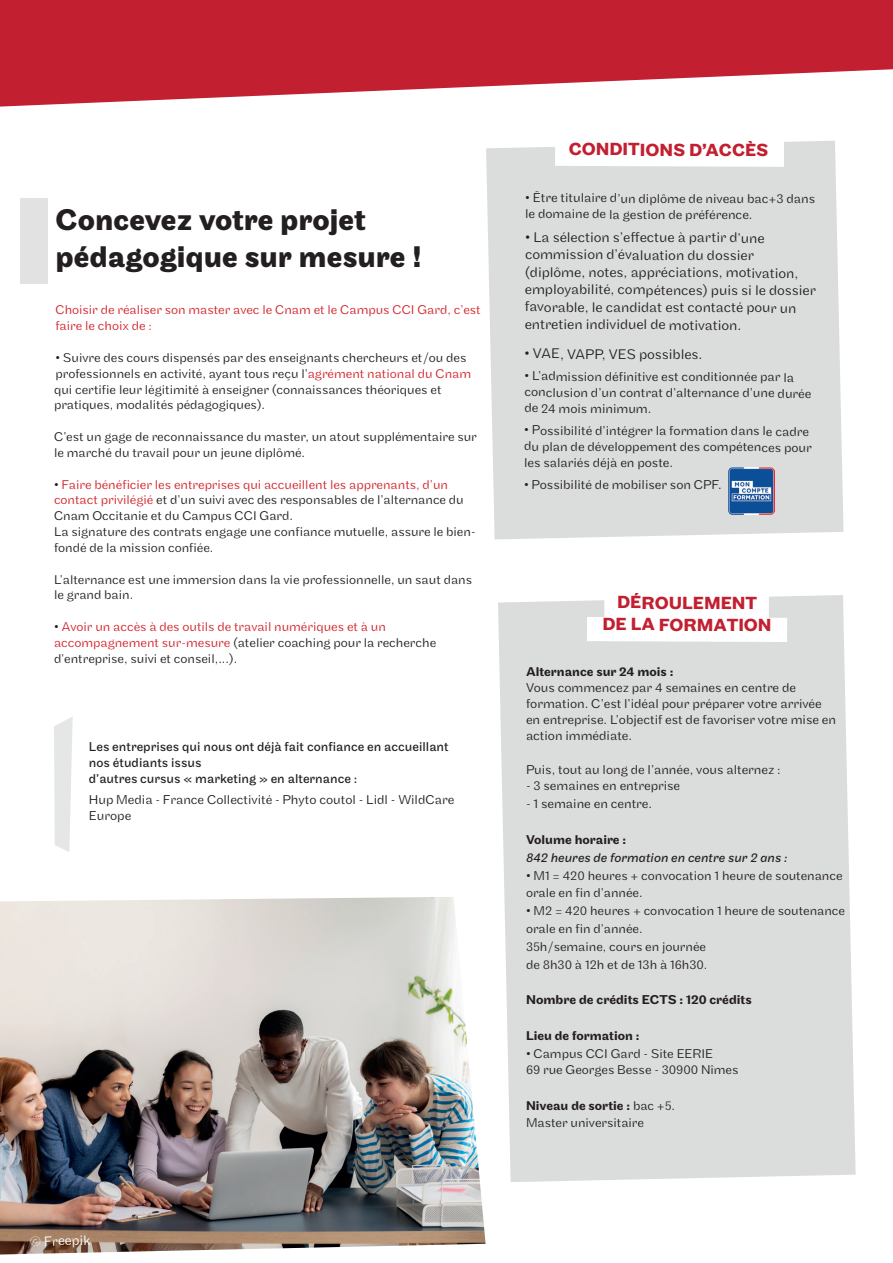
<style>
.page{position:relative;width:893px;height:1263px;background:#fff}
.page>*{position:absolute;margin:0;border:0;box-sizing:border-box;transform-origin:0 0}
.t1{font:700 31.05px/37.2px "Maple";color:#231f20}
.t2{font:700 18.3px/21.9px "Maple";letter-spacing:-.005em;color:#c21f31;text-align:center}
.t3{font:300 14.55px/17.4px "Maple";letter-spacing:-.005em;color:#231f20}
.t4{font:300 14.1px "Maple";color:#fff}
.t5{font:300 13.35px/16px "Maple";letter-spacing:-.005em;color:#231f20}
.t6{font:13.35px/16px "Maple";color:#231f20}
.t7{font:500 13.35px "Maple";color:#231f20}
.t8{font:300 13.2px/15.9px "Maple";color:#231f20}
.t9{font:300 13.2px/15.9px "Maple";color:#d1232a}
.t10{font:500 13.2px "Maple";color:#231f20}
.t11{font:italic 13.2px "Maple";color:#231f20}
.s1{color:#d1232a}
.s2{color:#231f20}
.s3{font-weight:500}
</style>
<div class="page">
<div style="left:20px;top:198px;width:27px;height:85px;background:#e1e2e1"></div>
<svg style="left:0;top:0;width:893px;height:107px;fill:#c21f31"></svg>
<img style="left:0;top:897px;width:486px;height:357px">
<div style="left:498px;top:595px;width:358px;height:587px;background:#dbdcdc"></div>
<svg style="left:587px;top:595px;width:200px;height:47px"></svg>
<svg style="left:54px;top:717px;width:19px;height:135px"></svg>
<div style="left:486px;top:141px;width:357px;height:398px;background:#dbdcdc"></div>
<svg style="left:555px;top:141px;width:229px;height:26px"></svg>
<img style="left:728px;top:467px;width:47px;height:47px">
<h1 class="t1" style="left:56px;top:201px;width:368px">Concevez votre projet pédagogique sur mesure !</h1>
<p class="t9" style="left:55px;top:302px;width:427px">Choisir de réaliser son master avec le Cnam et le Campus CCI Gard, c’est faire le choix de :</p>
<p class="t8" style="left:54px;top:350px;width:419px">• Suivre des cours dispensés par des enseignants chercheurs et/ou des professionnels en activité, ayant tous reçu l’<span class="s1">agrément national du Cnam </span>qui certifie leur légitimité à enseigner (connaissances théoriques et pratiques, modalités pédagogiques).</p>
<p class="t8" style="left:54px;top:429px;width:424px">C’est un gage de reconnaissance du master, un atout supplémentaire sur le marché du travail pour un jeune diplômé.</p>
<p class="t8" style="left:54px;top:476px;width:423px">• <span class="s1">Faire bénéficier les entreprises qui accueillent les apprenants, d’un contact privilégié</span> et d’un suivi avec des responsables de l’alternance du Cnam Occitanie et du Campus CCI Gard.<br>La signature des contrats engage une confiance mutuelle, assure le bien&shy;fondé de la mission confiée.</p>
<p class="t8" style="left:54px;top:571px;width:420px">L’alternance est une immersion dans la vie professionnelle, un saut dans le grand bain.</p>
<p class="t9" style="left:54px;top:619px;width:384px"><span class="s2">•</span> Avoir un accès à des outils de travail numériques et à un accompagnement sur-mesure <span class="s2">(atelier coaching pour la recherche d’entreprise, suivi et conseil,...).</span></p>
<p class="t6" style="left:89px;top:739px;width:361px">Les entreprises qui nous ont déjà fait confiance en accueillant nos étudiants issus<br>d’autres cursus « marketing » en alternance :</p>
<p class="t5" style="left:89px;top:792px;width:367px">Hup Media - France Collectivité - Phyto coutol - Lidl - WildCare<br>Europe</p>
<p class="t4" style="left:30px;top:1234px;width:62px;rotate:-2deg">© Freepik</p>
<h2 class="t2" style="left:569px;top:139px;width:201px">CONDITIONS D’ACCÈS</h2>
<p class="t5" style="left:525px;top:190px;width:291px">• Être titulaire d’un diplôme de niveau bac+3 dans le domaine de la gestion de préférence.</p>
<p class="t3" style="left:525px;top:229px;width:293px">• La sélection s’effectue à partir d’une commission d’évaluation du dossier (diplôme, notes, appréciations, motivation, employabilité, compétences) puis si le dossier favorable, le candidat est contacté pour un entretien individuel de motivation.</p>
<p class="t3" style="left:525px;top:345px;width:180px">• VAE, VAPP, VES possibles.</p>
<p class="t5" style="left:524px;top:369px;width:289px">• L’admission définitive est conditionnée par la conclusion d’un contrat d’alternance d’une durée de 24 mois minimum.</p>
<p class="t5" style="left:524px;top:423px;width:289px">• Possibilité d’intégrer la formation dans le cadre du plan de développement des compétences pour les salariés déjà en poste.</p>
<p class="t5" style="left:524px;top:477px;width:199px">• Possibilité de mobiliser son CPF.</p>
<h2 class="t2" style="left:602px;top:592px;width:171px">DÉROULEMENT<br>DE LA FORMATION</h2>
<p class="t10" style="left:526px;top:664px;width:149px">Alternance sur 24 mois :</p>
<p class="t5" style="left:526px;top:680px;width:312px">Vous commencez par 4 semaines en centre de formation. C’est l’idéal pour préparer votre arrivée en entreprise. L’objectif est de favoriser votre mise en action immédiate.</p>
<p class="t5" style="left:526px;top:762px;width:256px">Puis, tout au long de l’année, vous alternez :</p>
<p class="t5" style="left:526px;top:778px;width:156px">- 3 semaines en entreprise</p>
<p class="t5" style="left:526px;top:796px;width:128px">- 1 semaine en centre.</p>
<p class="t10" style="left:526px;top:832px;width:102px">Volume horaire :</p>
<p class="t11" style="left:526px;top:850px;width:263px">842 heures de formation en centre sur 2 ans :</p>
<p class="t8" style="left:526px;top:866px;width:318px;line-height:17.9px">• M1 = 420 heures + convocation 1 heure de soutenance orale en fin d’année.</p>
<p class="t8" style="left:526px;top:902px;width:321px;line-height:17.9px">• M2 = 420 heures + convocation 1 heure de soutenance orale en fin d’année.<br>35h/semaine, cours en journée<br>de 8h30 à 12h et de 13h à 16h30.</p>
<p class="t7" style="left:526px;top:992px;width:227px">Nombre de crédits ECTS : 120 crédits</p>
<p class="t10" style="left:526px;top:1028px;width:115px">Lieu de formation :</p>
<p class="t8" style="left:526px;top:1046px;width:214px">• Campus CCI Gard - Site EERIE<br>69 rue Georges Besse - 30900 Nîmes</p>
<p class="t8" style="left:526px;top:1096px;width:151px;line-height:17.9px"><span class="s3">Niveau de sortie :</span> bac +5.<br>Master universitaire</p>
</div>
